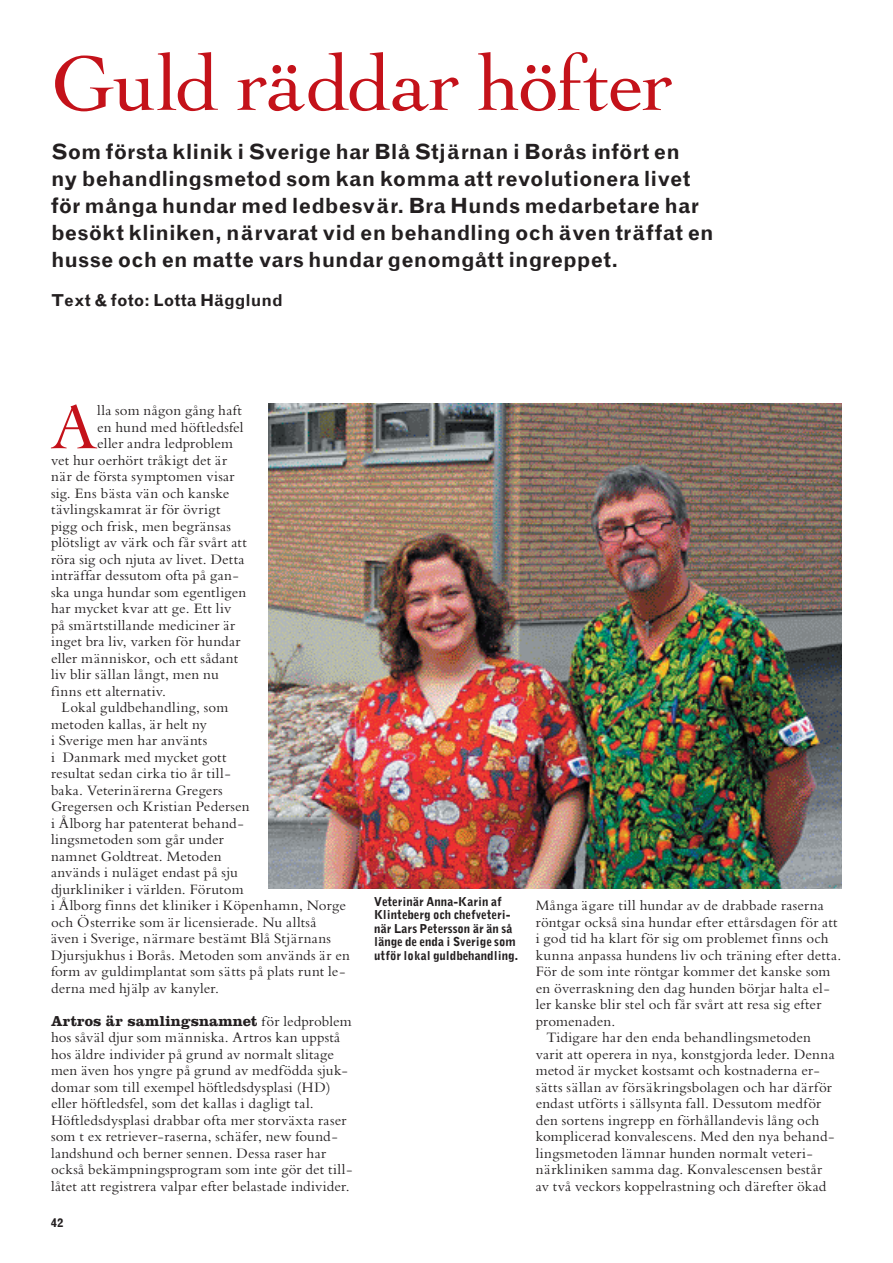
<style>
.page{position:relative;width:893px;height:1263px;background:#fff}
.page>*{position:absolute;margin:0;border:0;box-sizing:border-box;transform-origin:0 0}
.Rubrik{font:81px "Cochin";letter-spacing:-.01em;color:#c4121a}
.Br歞_Anfang{font:65.4px "Cochin";color:#c4121a}
.Ingress{font:700 21px/27px "Grotesque";letter-spacing:.005em;color:#231f20}
.Byline{font:700 16.5px "Grotesque";color:#231f20}
.Bröd_indrag{font:15px/16.5px "Bembo";letter-spacing:.01em;color:#231f20}
.Br歞{font:15px/16.5px "Bembo";letter-spacing:.015em;color:#231f20}
.Br歞_Anfang-2{font:15px "Bembo";letter-spacing:.02em;color:#231f20}
.Bildtext{font:900 12px/13.5px "Grotesque";color:#231f20}
.Rubrik_1{font:700 12px "Grotesque";color:#231f20}
.s1{font-family:"Clarendon";font-weight:700}
</style>
<div class="page">
<img style="left:268px;top:404px;width:574px;height:485px">
<p class="Rubrik" style="left:51px;top:37px;width:624px">Guld räddar höfter</p>
<p class="Ingress" style="left:51px;top:138px;width:664px">Som första klinik i Sverige har Blå Stjärnan i Borås infört en<br>ny behandlingsmetod som kan komma att revolutionera livet för många hundar med ledbesvär. Bra Hunds medarbetare har besökt kliniken, närvarat vid en behandling och även träffat en husse och en matte vars hundar genomgått ingreppet.</p>
<p class="Byline" style="left:51px;top:290px;width:233px">Text &amp; foto: Lotta Hägglund</p>
<p class="Br歞_Anfang" style="left:51px;top:389px;width:48px">A</p>
<p class="Br歞_Anfang-2" style="left:97px;top:402px;width:146px">lla som någon gång haft</p>
<p class="Br歞_Anfang-2" style="left:97px;top:418px;width:148px">en hund med höftledsfel</p>
<p class="Br歞_Anfang-2" style="left:97px;top:435px;width:137px">eller andra ledproblem</p>
<p class="Br歞_Anfang-2" style="left:51px;top:451px;width:177px">vet hur oerhört tråkigt det är</p>
<p class="Br歞_Anfang-2" style="left:51px;top:468px;width:185px">när de första symptomen visar</p>
<p class="Br歞_Anfang-2" style="left:51px;top:484px;width:180px">sig. Ens bästa vän och kanske</p>
<p class="Br歞_Anfang-2" style="left:51px;top:501px;width:171px">tävlingskamrat är för övrigt</p>
<p class="Br歞_Anfang-2" style="left:51px;top:517px;width:181px">pigg och frisk, men begränsas</p>
<p class="Br歞_Anfang-2" style="left:51px;top:534px;width:197px">plötsligt av värk och får svårt att</p>
<p class="Br歞_Anfang-2" style="left:51px;top:550px;width:195px">röra sig och njuta av livet. Detta</p>
<p class="Br歞_Anfang-2" style="left:51px;top:567px;width:189px">inträffar dessutom ofta på gan-</p>
<p class="Br歞_Anfang-2" style="left:51px;top:583px;width:197px">ska unga hundar som egentligen</p>
<p class="Br歞_Anfang-2" style="left:51px;top:600px;width:182px">har mycket kvar att ge. Ett liv</p>
<p class="Br歞_Anfang-2" style="left:51px;top:616px;width:186px">på smärtstillande mediciner är</p>
<p class="Br歞_Anfang-2" style="left:51px;top:633px;width:191px">inget bra liv, varken för hundar</p>
<p class="Br歞_Anfang-2" style="left:51px;top:649px;width:189px">eller människor, och ett sådant</p>
<p class="Br歞_Anfang-2" style="left:51px;top:666px;width:169px">liv blir sällan långt, men nu</p>
<p class="Br歞_Anfang-2" style="left:51px;top:682px;width:116px">finns ett alternativ.</p>
<p class="Bröd_indrag" style="left:51px;top:699px;width:300px;text-indent:11px">Lokal guldbehandling, som<br>metoden kallas, är helt ny<br>i Sverige men har använts<br>i Danmark med mycket gott<br>resultat sedan cirka tio år till-<br>baka. Veterinärerna Gregers<br>Gregersen och Kristian Pedersen<br>i Ålborg har patenterat behand-<br>lingsmetoden som går under<br>namnet Goldtreat. Metoden<br>används i nuläget endast på sju<br>djurkliniker i världen. Förutom<br>i Ålborg finns det kliniker i Köpenhamn, Norge och Österrike som är licensierade. Nu alltså<br>även i Sverige, närmare bestämt Blå Stjärnans Djursjukhus i Borås. Metoden som används är en form av guldimplantat som sätts på plats runt le&shy;derna med hjälp av kanyler.</p>
<p class="Br歞" style="left:51px;top:1012px;width:303px"><span class="s1">Artros är samlingsnamnet</span> för ledproblem hos såväl djur som människa. Artros kan uppstå hos äldre individer på grund av normalt slitage men även hos yngre på grund av medfödda sjuk&shy;domar som till exempel höftledsdysplasi (HD) eller höftledsfel, som det kallas i dagligt tal.<br>Höftledsdysplasi drabbar ofta mer storväxta raser som t ex retriever-raserna, schäfer, new found&shy;landshund och berner sennen. Dessa raser har också bekämpningsprogram som inte gör det till&shy;låtet att registrera valpar efter belastade individer.</p>
<p class="Rubrik_1" style="left:51px;top:1216px;width:14px">42</p>
<p class="Bildtext" style="left:374px;top:895px;width:146px">Veterinär Anna-Karin af<br>Klinteberg och chefveteri&shy;när Lars Petersson är än så länge de enda i Sverige som utför lokal guldbehandling.</p>
<p class="Br歞" style="left:536px;top:897px;width:307px">Många ägare till hundar av de drabbade raserna röntgar också sina hundar efter ettårsdagen för att i god tid ha klart för sig om problemet finns och kunna anpassa hundens liv och träning efter detta.<br>För de som inte röntgar kommer det kanske som en överraskning den dag hunden börjar halta el&shy;ler kanske blir stel och får svårt att resa sig efter promenaden.</p>
<p class="Bröd_indrag" style="left:536px;top:1029px;width:300px;text-indent:11px">Tidigare har den enda behandlingsmetoden varit att operera in nya, konstgjorda leder. Denna metod är mycket kostsamt och kostnaderna er&shy;sätts sällan av försäkringsbolagen och har därför endast utförts i sällsynta fall. Dessutom medför den sortens ingrepp en förhållandevis lång och komplicerad konvalescens. Med den nya behand&shy;lingsmetoden lämnar hunden normalt veteri&shy;närkliniken samma dag. Konvalescensen består av två veckors koppelrastning och därefter ökad</p>
</div>
